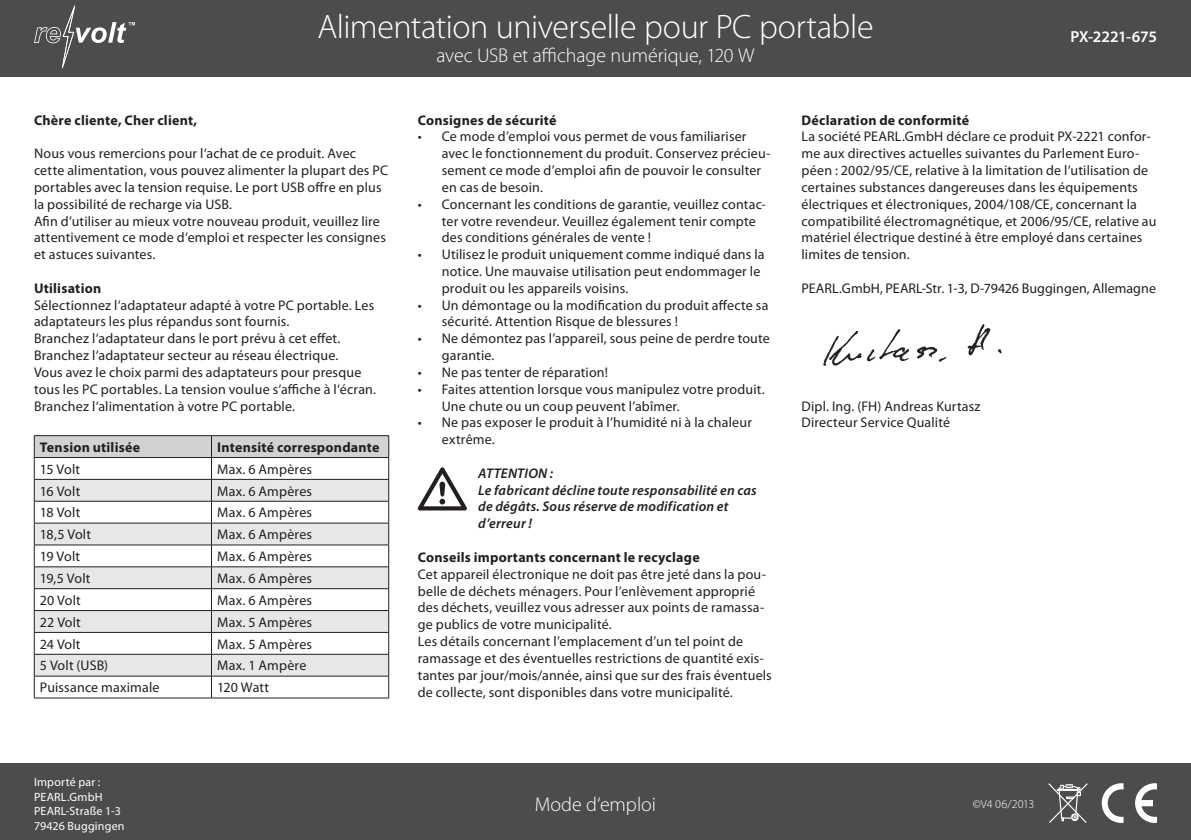
<style>
.page{position:relative;width:1191px;height:840px;background:#fff}
.page>*{position:absolute;margin:0;border:0;box-sizing:border-box;transform-origin:0 0}
.t1{font:300 34px "Myriad Pro";letter-spacing:-.015em;color:#fff}
.t2{font:300 20px "Myriad Pro";letter-spacing:-.005em;color:#fff}
.t3{font:600 16px "Myriad Pro";letter-spacing:-.02em;color:#fff}
.t4{font:14px/16.8px "Myriad Pro";letter-spacing:.01em;color:#231f20}
.t5{font:700 14px "Myriad Pro";letter-spacing:.015em;color:#231f20}
.t6{font:italic 600 14px/16.8px "Myriad Pro";letter-spacing:.015em;color:#231f20}
.t7{font:12px/14.4px "Myriad Pro";letter-spacing:.02em;color:#fff}
.t8{font:300 12px "Myriad Pro";letter-spacing:-.015em;color:#fff}
</style>
<div class="page">
<div style="left:0;top:0;width:1191px;height:76px;background:#4b4c4d"></div>
<div style="left:0;top:763px;width:1191px;height:76px;background:#4b4c4d"></div>
<svg style="left:418px;top:467px;width:49px;height:43px"></svg>
<hr style="left:34px;top:697px;width:177px;height:1px;background:#231f20">
<hr style="left:211px;top:697px;width:178px;height:1px;background:#231f20">
<svg style="left:34px;top:435px;width:355px;height:262px"></svg>
<hr style="left:34px;top:457px;width:177px;height:1px;background:#231f20">
<hr style="left:211px;top:457px;width:178px;height:1px;background:#231f20">
<svg style="left:34px;top:6px;width:101px;height:62px"></svg>
<img style="left:823px;top:324px;width:179px;height:42px">
<svg style="left:1101px;top:783px;width:22px;height:39px"></svg>
<svg style="left:1135px;top:783px;width:22px;height:39px"></svg>
<svg style="left:1048px;top:783px;width:39px;height:39px"></svg>
<h1 class="t1" style="left:317px;top:8px;width:557px">Alimentation universelle pour PC portable</h1>
<h2 class="t2" style="left:436px;top:44px;width:319px">avec USB et affichage numérique, 120 W</h2>
<p class="t3" style="left:1070px;top:27px;width:88px">PX-2221-675</p>
<p class="t5" style="left:34px;top:111px;width:165px">Chère cliente, Cher client,</p>
<p class="t4" style="left:34px;top:145px;width:356px">Nous vous remercions pour l‘achat de ce produit. Avec cette alimentation, vous pouvez alimenter la plupart des PC portables avec la tension requise. Le port USB offre en plus la possibilité de recharge via USB.<br>Afin d’utiliser au mieux votre nouveau produit, veuillez lire attentivement ce mode d‘emploi et respecter les consignes et astuces suivantes.</p>
<p class="t5" style="left:34px;top:279px;width:69px">Utilisation</p>
<p class="t4" style="left:34px;top:296px;width:344px">Sélectionnez l‘adaptateur adapté à votre PC portable. Les adaptateurs les plus répandus sont fournis.<br>Branchez l‘adaptateur dans le port prévu à cet effet.<br>Branchez l‘adaptateur secteur au réseau électrique.<br>Vous avez le choix parmi des adaptateurs pour presque tous les PC portables. La tension voulue s‘affiche à l‘écran.<br>Branchez l‘alimentation à votre PC portable.</p>
<p class="t5" style="left:40px;top:437px;width:102px">Tension utilisée</p>
<p class="t5" style="left:217px;top:437px;width:164px">Intensité correspondante</p>
<p class="t4" style="left:40px;top:460px;width:42px">15 Volt</p>
<p class="t4" style="left:217px;top:460px;width:96px">Max. 6 Ampères</p>
<p class="t4" style="left:40px;top:482px;width:42px">16 Volt</p>
<p class="t4" style="left:217px;top:482px;width:96px">Max. 6 Ampères</p>
<p class="t4" style="left:40px;top:504px;width:42px">18 Volt</p>
<p class="t4" style="left:217px;top:504px;width:96px">Max. 6 Ampères</p>
<p class="t4" style="left:40px;top:525px;width:53px">18,5 Volt</p>
<p class="t4" style="left:217px;top:525px;width:96px">Max. 6 Ampères</p>
<p class="t4" style="left:40px;top:547px;width:42px">19 Volt</p>
<p class="t4" style="left:217px;top:547px;width:96px">Max. 6 Ampères</p>
<p class="t4" style="left:40px;top:569px;width:52px">19,5 Volt</p>
<p class="t4" style="left:217px;top:569px;width:96px">Max. 6 Ampères</p>
<p class="t4" style="left:40px;top:591px;width:42px">20 Volt</p>
<p class="t4" style="left:217px;top:591px;width:96px">Max. 6 Ampères</p>
<p class="t4" style="left:40px;top:613px;width:42px">22 Volt</p>
<p class="t4" style="left:217px;top:613px;width:96px">Max. 5 Ampères</p>
<p class="t4" style="left:40px;top:635px;width:42px">24 Volt</p>
<p class="t4" style="left:217px;top:635px;width:96px">Max. 5 Ampères</p>
<p class="t4" style="left:40px;top:656px;width:70px">5 Volt (USB)</p>
<p class="t4" style="left:217px;top:656px;width:91px">Max. 1 Ampère</p>
<p class="t4" style="left:40px;top:678px;width:121px">Puissance maximale</p>
<p class="t4" style="left:217px;top:678px;width:54px">120 Watt</p>
<p class="t5" style="left:418px;top:111px;width:140px">Consignes de sécurité</p>
<p class="t4" style="left:442px;top:128px;width:330px;text-indent:-24px">• Ce mode d’emploi vous permet de vous familiariser avec le fonctionnement du produit. Conservez précieu&shy;sement ce mode d’emploi afin de pouvoir le consulter en cas de besoin.</p>
<p class="t4" style="left:442px;top:195px;width:326px;text-indent:-24px">• Concernant les conditions de garantie, veuillez contac&shy;ter votre revendeur. Veuillez également tenir compte des conditions générales de vente !</p>
<p class="t4" style="left:442px;top:246px;width:324px;text-indent:-24px">• Utilisez le produit uniquement comme indiqué dans la notice. Une mauvaise utilisation peut endommager le produit ou les appareils voisins.</p>
<p class="t4" style="left:442px;top:296px;width:328px;text-indent:-24px">• Un démontage ou la modification du produit affecte sa sécurité. Attention Risque de blessures !</p>
<p class="t4" style="left:442px;top:330px;width:329px;text-indent:-24px">• Ne démontez pas l’appareil, sous peine de perdre toute garantie.</p>
<p class="t4" style="left:418px;top:363px;width:192px">• Ne pas tenter de réparation!</p>
<p class="t4" style="left:442px;top:380px;width:324px;text-indent:-24px">• Faites attention lorsque vous manipulez votre produit.<br>Une chute ou un coup peuvent l’abîmer.</p>
<p class="t4" style="left:442px;top:414px;width:312px;text-indent:-24px">• Ne pas exposer le produit à l’humidité ni à la chaleur extrême.</p>
<p class="t6" style="left:478px;top:464px;width:280px">ATTENTION :<br>Le fabricant décline toute responsabilité en cas de dégâts. Sous réserve de modification et d’erreur !</p>
<p class="t5" style="left:418px;top:547px;width:283px">Conseils importants concernant le recyclage</p>
<p class="t4" style="left:418px;top:565px;width:355px">Cet appareil électronique ne doit pas être jeté dans la pou&shy;belle de déchets ménagers. Pour l’enlèvement approprié des déchets, veuillez vous adresser aux points de ramassa&shy;ge publics de votre municipalité.<br>Les détails concernant l’emplacement d’un tel point de ramassage et des éventuelles restrictions de quantité exis&shy;tantes par jour/mois/année, ainsi que sur des frais éventuels de collecte, sont disponibles dans votre municipalité.</p>
<p class="t5" style="left:801px;top:111px;width:169px">Déclaration de conformité</p>
<p class="t4" style="left:801px;top:128px;width:356px">La société PEARL.GmbH déclare ce produit PX-2221 confor&shy;me aux directives actuelles suivantes du Parlement Euro&shy;péen : 2002/95/CE, relative à la limitation de l‘utilisation de certaines substances dangereuses dans les équipements électriques et électroniques, 2004/108/CE, concernant la compatibilité électromagnétique, et 2006/95/CE, relative au matériel électrique destiné à être employé dans certaines limites de tension.</p>
<p class="t4" style="left:801px;top:279px;width:356px">PEARL.GmbH, PEARL-Str. 1-3, D-79426 Buggingen, Allemagne</p>
<p class="t4" style="left:801px;top:397px;width:180px">Dipl. Ing. (FH) Andreas Kurtasz<br>Directeur Service Qualité</p>
<p class="t7" style="left:34px;top:774px;width:92px">Importé par :<br>PEARL.GmbH<br>PEARL-Straße 1-3<br>79426 Buggingen</p>
<h2 class="t2" style="left:535px;top:792px;width:123px">Mode d‘emploi</h2>
<p class="t8" style="left:972px;top:796px;width:63px">©V4 06/2013</p>
</div>
